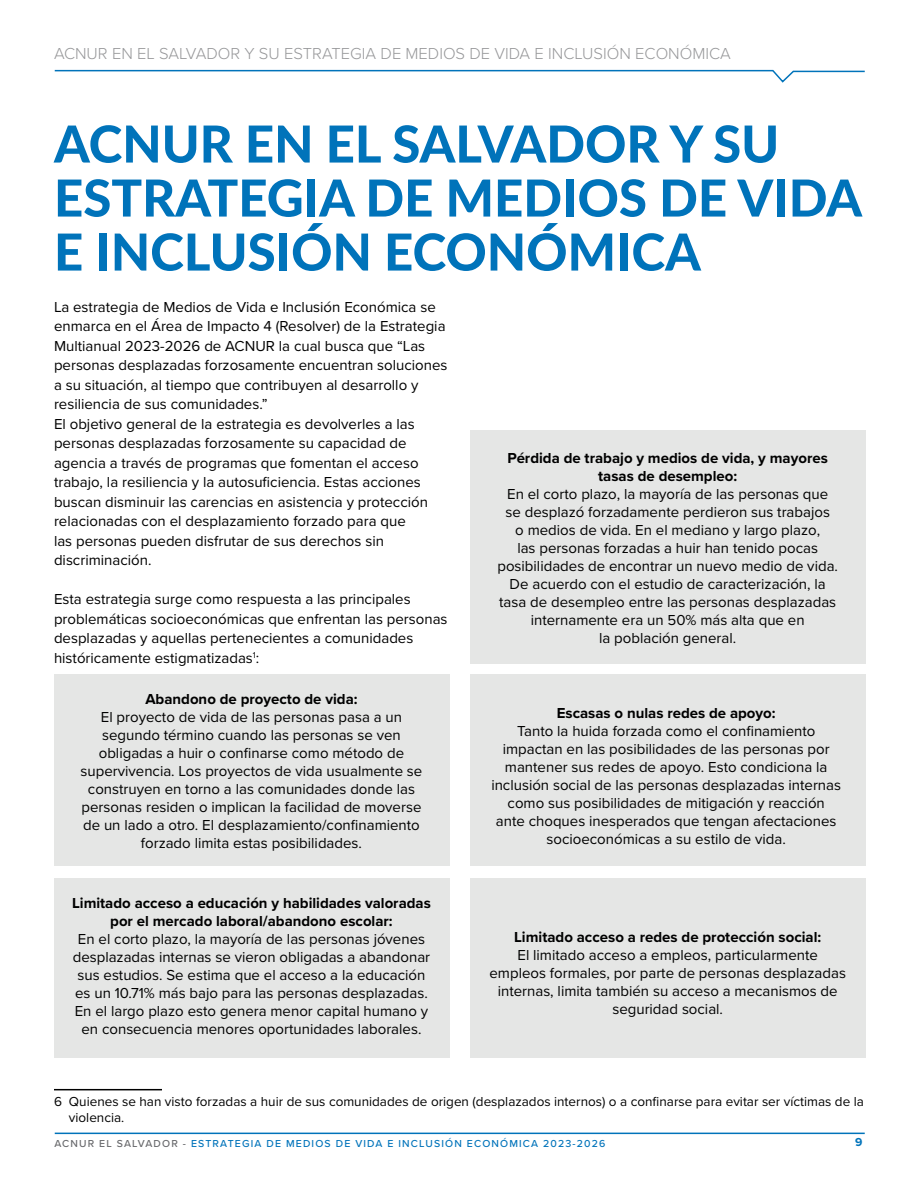
<style>
.page{position:relative;width:918px;height:1188px;background:#fff}
.page>*{position:absolute;margin:0;border:0;box-sizing:border-box;transform-origin:0 0}
.t1{font:800 51px/54px "Lato";color:#0073ba}
.t2{font:300 16.5px "Proxima Nova";color:#67686b}
.t3{font:15px/18px "Proxima Nova";color:#000;text-align:center}
.t4{font:700 15px/18px "Proxima Nova";color:#000;text-align:center}
.t5{font:13.5px/16.2px "Proxima Nova";color:#000}
.t6{font:700 12px "Proxima Nova";color:#0073ba}
.t7{font:500 10.5px "Proxima Nova";letter-spacing:.11em;color:#0073ba}
.s1{color:#67686b}
</style>
<div class="page">
<hr style="left:55px;top:1133px;width:810px;height:1px;background:#0073ba">
<svg style="left:54px;top:69px;width:811px;height:14px"></svg>
<hr style="left:54px;top:1089px;width:108px;height:1px;background:#000">
<div style="left:54px;top:674px;width:396px;height:191px;background:#e5e6e5"></div>
<div style="left:470px;top:430px;width:396px;height:233px;background:#e5e6e5"></div>
<div style="left:470px;top:674px;width:396px;height:191px;background:#e5e6e5"></div>
<div style="left:470px;top:878px;width:396px;height:180px;background:#e5e6e5"></div>
<div style="left:54px;top:878px;width:396px;height:180px;background:#e5e6e5"></div>
<p class="t2" style="left:54px;top:41px;width:678px">ACNUR EN EL SALVADOR Y SU ESTRATEGIA DE MEDIOS DE VIDA E INCLUSIÓN ECONÓMICA</p>
<h1 class="t1" style="left:54px;top:115px;width:810px">ACNUR EN EL SALVADOR Y SU<br>ESTRATEGIA DE MEDIOS DE VIDA<br>E INCLUSIÓN ECONÓMICA</h1>
<p class="t3" style="left:54px;top:296px;width:395px;line-height:19.5px;text-align:left">La estrategia de Medios de Vida e Inclusión Económica se enmarca en el Área de Impacto 4 (Resolver) de la Estrategia Multianual 2023-2026 de ACNUR la cual busca que “Las personas desplazadas forzosamente encuentran soluciones a su situación, al tiempo que contribuyen al desarrollo y resiliencia de sus comunidades.”<br>El objetivo general de la estrategia es devolverles a las personas desplazadas forzosamente su capacidad de agencia a través de programas que fomentan el acceso trabajo, la resiliencia y la autosuficiencia. Estas acciones buscan disminuir las carencias en asistencia y protección relacionadas con el desplazamiento forzado para que<br>las personas pueden disfrutar de sus derechos sin discriminación.</p>
<p class="t3" style="left:54px;top:589px;width:395px;line-height:19.5px;text-align:left">Esta estrategia surge como respuesta a las principales problemáticas socioeconómicas que enfrentan las personas desplazadas y aquellas pertenecientes a comunidades históricamente estigmatizadas<sup>1</sup>:</p>
<p class="t4" style="left:145px;top:690px;width:214px">Abandono de proyecto de vida:</p>
<p class="t3" style="left:81px;top:707px;width:343px">El proyecto de vida de las personas pasa a un segundo término cuando las personas se ven obligadas a huir o confinarse como método de supervivencia. Los proyectos de vida usualmente se construyen en torno a las comunidades donde las personas residen o implican la facilidad de moverse de un lado a otro. El desplazamiento/confinamiento forzado limita estas posibilidades.</p>
<p class="t4" style="left:72px;top:894px;width:360px">Limitado acceso a educación y habilidades valoradas por el mercado laboral/abandono escolar:</p>
<p class="t3" style="left:73px;top:929px;width:359px">En el corto plazo, la mayoría de las personas jóvenes desplazadas internas se vieron obligadas a abandonar sus estudios. Se estima que el acceso a la educación es un 10.71% más bajo para las personas desplazadas.<br>En el largo plazo esto genera menor capital humano y en consecuencia menores oportunidades laborales.</p>
<p class="t4" style="left:508px;top:449px;width:322px">Pérdida de trabajo y medios de vida, y mayores tasas de desempleo:</p>
<p class="t3" style="left:497px;top:485px;width:342px">En el corto plazo, la mayoría de las personas que<br>se desplazó forzadamente perdieron sus trabajos<br>o medios de vida. En el mediano y largo plazo,<br>las personas forzadas a huir han tenido pocas posibilidades de encontrar un nuevo medio de vida.<br>De acuerdo con el estudio de caracterización, la tasa de desempleo entre las personas desplazadas internamente era un 50% más alta que en<br>la población general.</p>
<p class="t4" style="left:557px;top:704px;width:220px">Escasas o nulas redes de apoyo:</p>
<p class="t3" style="left:491px;top:722px;width:351px">Tanto la huida forzada como el confinamiento impactan en las posibilidades de las personas por mantener sus redes de apoyo. Esto condiciona la inclusión social de las personas desplazadas internas como sus posibilidades de mitigación y reacción ante choques inesperados que tengan afectaciones socioeconómicas a su estilo de vida.</p>
<p class="t4" style="left:514px;top:928px;width:309px">Limitado acceso a redes de protección social:</p>
<p class="t3" style="left:490px;top:945px;width:358px">El limitado acceso a empleos, particularmente empleos formales, por parte de personas desplazadas internas, limita también su acceso a mecanismos de seguridad social.</p>
<p class="t5" style="left:69px;top:1093px;width:797px;text-indent:-15px">6 Quienes se han visto forzadas a huir de sus comunidades de origen (desplazados internos) o a confinarse para evitar ser víctimas de la violencia.</p>
<p class="t7" style="left:54px;top:1136px;width:553px"><span class="s1">ACNUR EL SALVADOR -</span> ESTRATEGIA DE MEDIOS DE VIDA E INCLUSIÓN ECONÓMICA 2023-2026</p>
<p class="t6" style="left:855px;top:1133px;width:9px">9</p>
</div>
